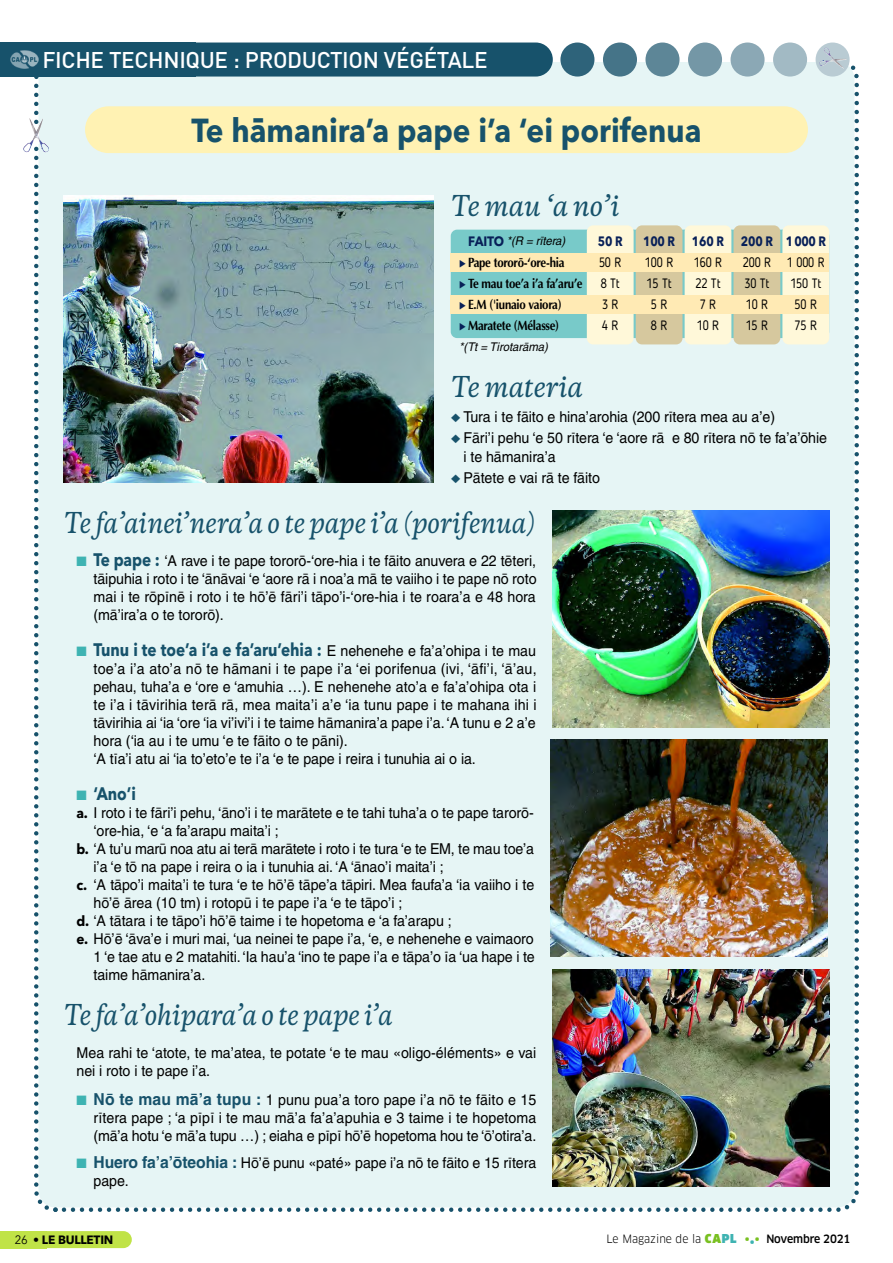
<style>
.page{position:relative;width:893px;height:1263px;background:#fff}
.page>*{position:absolute;margin:0;border:0;box-sizing:border-box;transform-origin:0 0}
.t1{font:700 33px "Avenir Next LT Pro";color:#17526b;scale:.9 1}
.t2{font:italic 500 27px "Copernicus";letter-spacing:-.005em;color:#17526b;scale:.85 1}
.t3{font:italic 500 27px "Copernicus";letter-spacing:-.005em;color:#17526b;scale:.9 1}
.t4{font:500 22.5px "DIN";letter-spacing:-.015em;color:#fff}
.t5{font:700 18px "Avenir Next LT Pro";color:#17526b;scale:.85 1}
.t6{font:15px/18px "Hawn Helv";letter-spacing:-.005em;color:#000;scale:.95 1}
.t7{font:700 13.5px "Hawn Optimist";letter-spacing:-.02em;color:#000;scale:.85 1}
.t8{font:13.5px/21px "Blogger Sans";letter-spacing:-.01em;color:#000;text-align:center;scale:.9 1}
.t9{font:700 13.5px "Avenir Next LT Pro";letter-spacing:-.015em;color:#082058;scale:.85 1}
.t10{font:italic 12px "Hawn Helv";letter-spacing:-.005em;color:#000;scale:.95 1}
.t11{font:700 12px "Avenir Next LT Pro";letter-spacing:-.02em;color:#000}
.t12{font:11.25px "Clan";color:#000;scale:.95 1}
.s1{font-family:"Avenir Next LT Pro";font-weight:700;font-style:normal;font-size:13.5px;color:#082058}
.s2{color:#082058}
.s3{color:#17526b}
.s4{color:#3eb3b2}
.s5{font-family:"Avenir Next LT Pro";font-weight:700;font-size:18px;color:#17526b}
.s6{font-family:"Hawn Helv";font-weight:400;font-size:15px;color:#000}
.s7{font-family:"Avenir Next LT Pro";font-weight:700;font-size:14.25px}
.s8{font-weight:700;font-size:16.5px;color:#17526b}
.s9{font-weight:400}
.s10{font-weight:900;font-size:12px;color:#79c021}
.s11{font-weight:900;font-size:12px;color:#3eb3b2}
.s12{font-weight:500;font-size:12px;color:#79c021}
.s13{font-weight:500;font-size:12px;color:#3eb3b2}
.s14{font-weight:500}
</style>
<div class="page">
<div style="left:34px;top:55px;width:825px;height:1157px;background:#e6f5f5"></div>
<svg style="left:53px;top:1207px;width:5px;height:5px"></svg>
<div style="left:553px;top:43px;width:297px;height:19px;background:#fff"></div>
<div style="left:0;top:1231px;width:47px;height:17px;background:#c0e347"></div>
<div style="left:0;top:1231px;width:132px;height:17px;background:#c0e347;border-radius:9px"></div>
<div style="left:0;top:43px;width:196px;height:34px;background:#17526b"></div>
<img style="left:11px;top:51px;width:28px;height:17px">
<div style="left:43px;top:43px;width:510px;height:34px;background:#17526b;border-radius:17px"></div>
<div style="left:560px;top:43px;width:34px;height:34px;background:#2e637a;border-radius:17px"></div>
<div style="left:603px;top:43px;width:34px;height:34px;background:#457488;border-radius:17px"></div>
<div style="left:645px;top:43px;width:34px;height:34px;background:#5d8697;border-radius:17px"></div>
<div style="left:688px;top:43px;width:34px;height:34px;background:#7497a6;border-radius:17px"></div>
<div style="left:730px;top:43px;width:35px;height:34px;background:#8ba8b5;border-radius:17px"></div>
<div style="left:773px;top:43px;width:34px;height:34px;background:#a2bac4;border-radius:17px"></div>
<div style="left:816px;top:43px;width:34px;height:34px;background:#b9cbd3;border-radius:17px"></div>
<img style="left:819px;top:48px;width:28px;height:21px">
<img style="left:23px;top:118px;width:26px;height:34px">
<div style="left:85px;top:106px;width:723px;height:47px;background:#fff2b3;border-radius:23px"></div>
<img style="left:64px;top:196px;width:370px;height:287px">
<div style="left:451px;top:230px;width:378px;height:108px;background:#78cac9;border-radius:6px"></div>
<div style="left:587px;top:225px;width:47px;height:119px;background:#fff8d9;border-radius:6px"></div>
<div style="left:636px;top:225px;width:46px;height:119px;background:#d6c89e;border-radius:6px"></div>
<div style="left:685px;top:225px;width:46px;height:119px;background:#fff8d9;border-radius:6px"></div>
<div style="left:733px;top:225px;width:47px;height:119px;background:#d6c89e;border-radius:6px"></div>
<div style="left:782px;top:225px;width:47px;height:119px;background:#fff8d9;border-radius:6px"></div>
<div style="left:451px;top:254px;width:378px;height:18px;background:#ffeab4"></div>
<div style="left:451px;top:296px;width:378px;height:18px;background:#ffeab4"></div>
<img style="left:553px;top:510px;width:276px;height:217px">
<img style="left:551px;top:740px;width:276px;height:217px">
<img style="left:553px;top:969px;width:276px;height:217px">
<h3 class="t4" style="left:43px;top:47px;width:447px">FICHE TECHNIQUE : PRODUCTION VÉGÉTALE</h3>
<h1 class="t1" style="left:191px;top:118px;width:568px">Te ha-manira’a pape i’a ‘ei porifenua</h1>
<h2 class="t3" style="left:451px;top:195px;width:190px">Te mau ‘a no’i</h2>
<p class="t10" style="left:468px;top:237px;width:104px"><span class="s1">FAITO</span> *(R = rïtera)</p>
<p class="t7" style="left:459px;top:255px;width:125px"><span class="s2">◆</span> Pape tororö-‘ore-hia</p>
<p class="t7" style="left:459px;top:276px;width:147px"><span class="s2">◆</span> Te mau toe’a i’a fa’aru’e</p>
<p class="t7" style="left:459px;top:297px;width:122px"><span class="s2">◆</span> E.M ('iunaio vaiora)</p>
<p class="t7" style="left:459px;top:318px;width:119px"><span class="s2">◆</span> Maratete (Mélasse)</p>
<p class="t10" style="left:459px;top:342px;width:95px">*(Tt = Tirotaräma)</p>
<p class="t9" style="left:598px;top:237px;width:31px">50 R</p>
<p class="t8" style="left:599px;top:252px;width:26px;text-align:left">50 R<br>8 Tt<br>3 R<br>4 R</p>
<p class="t9" style="left:643px;top:237px;width:39px">100 R</p>
<p class="t8" style="left:645px;top:252px;width:33px">100 R<br>15 Tt<br>5 R<br>8 R</p>
<p class="t9" style="left:692px;top:237px;width:39px">160 R</p>
<p class="t8" style="left:694px;top:252px;width:33px">160 R<br>22 Tt<br>7 R<br>10 R</p>
<p class="t9" style="left:741px;top:237px;width:39px">200 R</p>
<p class="t8" style="left:743px;top:252px;width:33px;text-align:left">200 R<br>30 Tt<br>10 R<br>15 R</p>
<p class="t9" style="left:786px;top:237px;width:49px">1000 R</p>
<p class="t8" style="left:787px;top:252px;width:44px">1 000 R<br>150 Tt<br>50 R<br>75 R</p>
<h2 class="t3" style="left:451px;top:376px;width:148px">Te materia</h2>
<p class="t6" style="left:451px;top:409px;width:343px"><span class="s3">◆</span> Tura i te fäito e hina’arohia (200 rïtera mea au a’e)</p>
<p class="t6" style="left:463px;top:429px;width:384px;line-height:19.2px;text-indent:-13px"><span class="s3">◆</span> Färi’i pehu ‘e 50 rïtera ‘e ‘aore rä e 80 rïtera nö te fa’a’öhie i te hämanira’a</p>
<p class="t6" style="left:451px;top:470px;width:159px"><span class="s3">◆</span> Pätete e vai rä te fäito</p>
<h2 class="t2" style="left:64px;top:512px;width:556px">Te fa’ainei’nera’a o te pape i’a (porifenua)</h2>
<p class="t6" style="left:94px;top:553px;width:468px;text-align:justify;text-indent:-17px"><span class="s4">■</span> <span class="s5">Te pape :</span> ‘A rave i te pape tororö-‘ore-hia i te fäito anuvera e 22 tëteri, täipuhia i roto i te ‘änävai ‘e ‘aore rä i noa’a mä te vaiiho i te pape nö roto mai i te röpïnë i roto i te hö’ë färi’i täpo’i-‘ore-hia i te roara’a e 48 hora (mä’ira’a o te tororö).</p>
<p class="t5" style="left:77px;top:643px;width:542px"><span class="s4">■</span> Tunu i te toe’a i’a e fa’aru’ehia : <span class="s6">E nehenehe e fa’a’ohipa i te mau</span></p>
<p class="t6" style="left:94px;top:661px;width:468px">toe’a i’a ato’a nö te hämani i te pape i’a ‘ei porifenua (ivi, ‘äfi’i, ‘ä’au, pehau, tuha’a e ‘ore e ‘amuhia …). E nehenehe ato’a e fa’a’ohipa ota i te i’a i tävirihia terä rä, mea maita’i a’e ‘ia tunu pape i te mahana ihi i tävirihia ai ‘ia ‘ore ‘ia vi’ivi’i i te taime hämanira’a pape i’a.‘A tunu e 2 a’e hora (‘ia au i te umu ‘e te fäito o te päni).<br>‘A tïa’i atu ai ‘ia to’eto’e te i’a ‘e te pape i reira i tunuhia ai o ia.</p>
<p class="t5" style="left:77px;top:787px;width:71px"><span class="s4">■</span> ‘Ano’i</p>
<p class="t6" style="left:77px;top:805px;width:483px"><span class="s7">a.</span> I roto i te färi’i pehu, ‘äno’i i te marätete e te tahi tuha’a o te pape tarorö-</p>
<p class="t6" style="left:94px;top:823px;width:196px">‘ore-hia, ‘e ‘a fa’arapu maita’i ;</p>
<p class="t6" style="left:77px;top:841px;width:483px"><span class="s7">b.</span> ‘A tu’u marü noa atu ai terä marätete i roto i te tura ‘e te EM, te mau toe’a</p>
<p class="t6" style="left:94px;top:859px;width:370px">i’a ‘e tö na pape i reira o ia i tunuhia ai. ‘A ‘änao’i maita’i ;</p>
<p class="t6" style="left:77px;top:877px;width:483px"><span class="s7">c.</span> ‘A täpo’i maita’i te tura ‘e te hö’ë täpe’a täpiri. Mea faufa’a ‘ia vaiiho i te</p>
<p class="t6" style="left:94px;top:895px;width:326px">hö’ë ärea (10 tm) i rotopü i te pape i’a ‘e te täpo’i ;</p>
<p class="t6" style="left:77px;top:913px;width:396px"><span class="s7">d.</span> ‘A tätara i te täpo’i hö’ë taime i te hopetoma e ‘a fa’arapu ;</p>
<p class="t6" style="left:77px;top:931px;width:483px"><span class="s7">e.</span> Hö’ë ‘äva’e i muri mai, ‘ua neinei te pape i’a, ‘e, e nehenehe e vaimaoro</p>
<p class="t6" style="left:94px;top:949px;width:466px">1 ‘e tae atu e 2 matahiti.‘Ia hau’a ‘ino te pape i’a e täpa’o ïa ‘ua hape i te</p>
<p class="t6" style="left:94px;top:967px;width:119px">taime hämanira’a.</p>
<h2 class="t2" style="left:64px;top:1004px;width:388px">Te fa’a’ohipara’a o te pape i’a</h2>
<p class="t6" style="left:77px;top:1045px;width:485px">Mea rahi te ‘atote, te ma’atea, te potate ‘e te mau «oligo-éléments» e vai nei i roto i te pape i’a.</p>
<p class="t6" style="left:94px;top:1092px;width:468px;text-align:justify;text-indent:-17px"><span class="s4">■</span> <span class="s8">Nö te mau mä’a tupu :</span> 1 punu pua’a toro pape i’a nö te fäito e 15 rïtera pape ; ‘a pïpï i te mau mä’a fa’a’apuhia e 3 taime i te hopetoma (mä’a hotu ‘e mä’a tupu …) ; eiaha e pïpï hö’ë hopetoma hou te ‘ö’otira’a.</p>
<p class="t6" style="left:94px;top:1155px;width:468px;text-indent:-17px"><span class="s4">■</span> <span class="s8">Huero fa’a’öteohia :</span> Hö’ë punu «paté» pape i’a nö te fäito e 15 rïtera pape.</p>
<p class="t11" style="left:15px;top:1235px;width:100px"><span class="s9">26</span> • LE BULLETIN</p>
<p class="t12" style="left:607px;top:1234px;width:258px">Le Magazine de la <span class="s10">CA</span><span class="s11">PL</span> <span class="s12">•</span><span class="s13">•</span><span class="s12">•</span> <span class="s14">Novembre 2021</span></p>
</div>
